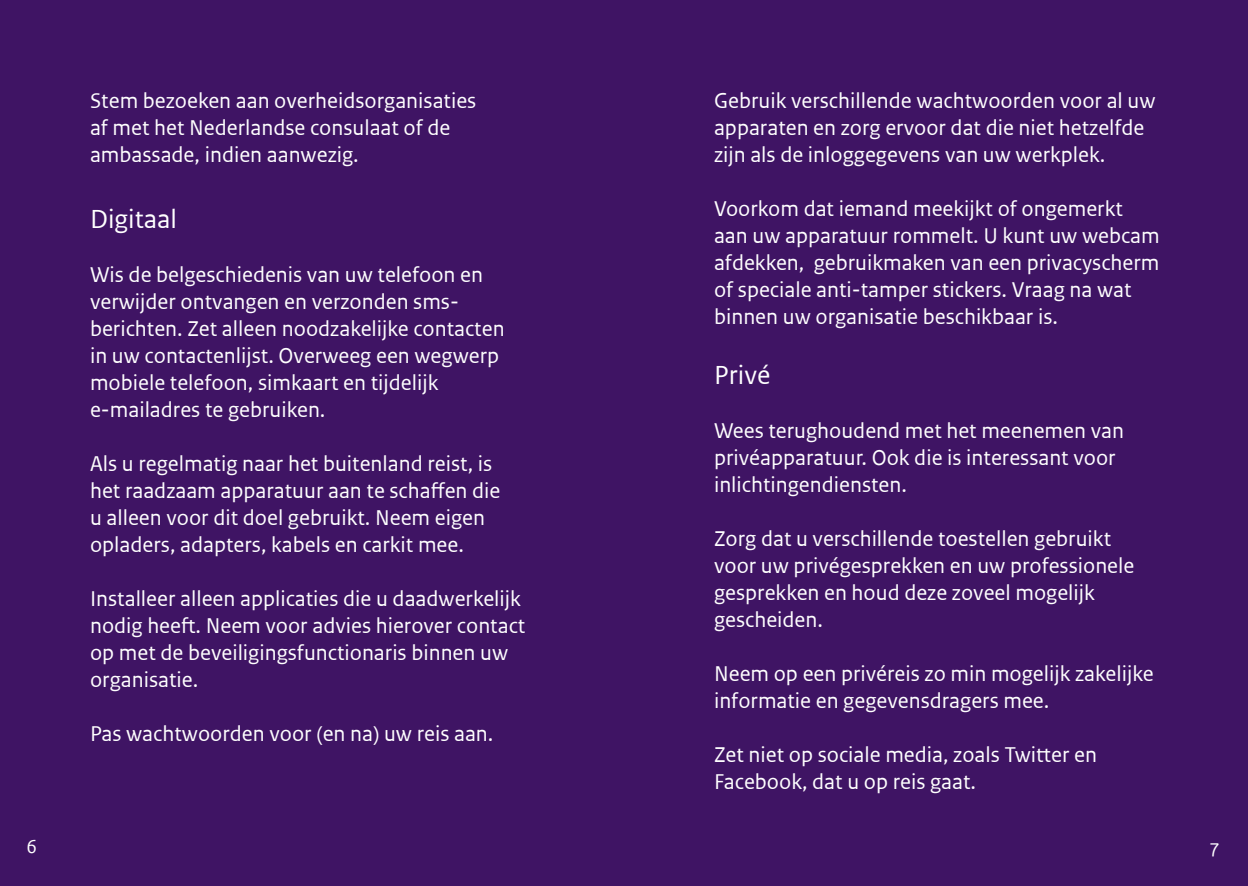
<style>
.page{position:relative;width:1248px;height:886px;background:#fff}
.page>*{position:absolute;margin:0;border:0;box-sizing:border-box;transform-origin:0 0}
.t1{font:27.5px "Rijksoverheid Sans Text TT";color:#fff}
.t2{font:22.5px/27px "Rijksoverheid Sans Text TT";color:#fff}
.t3{font:20px "Rijksoverheid Sans Text TT";color:#fff}
</style>
<div class="page">
<div style="left:0;top:0;width:1247px;height:886px;background:#3f1464"></div>
<p class="t2" style="left:90px;top:88px;width:388px">Stem bezoeken aan overheidsorganisaties af met het Nederlandse consulaat of de ambassade, indien aanwezig.</p>
<p class="t1" style="left:90px;top:203px;width:88px">Digitaal</p>
<p class="t2" style="left:90px;top:262px;width:416px">Wis de belgeschiedenis van uw telefoon en verwijder ontvangen en verzonden sms&shy;berichten. Zet alleen noodzakelijke contacten in uw contactenlijst. Overweeg een wegwerp mobiele telefoon, simkaart en tijdelijk e-mailadres te gebruiken.</p>
<p class="t2" style="left:90px;top:451px;width:412px">Als u regelmatig naar het buitenland reist, is het raadzaam apparatuur aan te schaffen die u alleen voor dit doel gebruikt. Neem eigen opladers, adapters, kabels en carkit mee.</p>
<p class="t2" style="left:90px;top:586px;width:437px">Installeer alleen applicaties die u daadwerkelijk nodig heeft. Neem voor advies hierover contact op met de beveiligingsfunctionaris binnen uw organisatie.</p>
<p class="t2" style="left:90px;top:721px;width:405px">Pas wachtwoorden voor (en na) uw reis aan.</p>
<p class="t2" style="left:714px;top:88px;width:443px">Gebruik verschillende wachtwoorden voor al uw apparaten en zorg ervoor dat die niet hetzelfde zijn als de inloggegevens van uw werkplek.</p>
<p class="t2" style="left:714px;top:196px;width:447px">Voorkom dat iemand meekijkt of ongemerkt aan uw apparatuur rommelt. U kunt uw webcam afdekken, gebruikmaken van een privacyscherm of speciale anti-tamper stickers. Vraag na wat binnen uw organisatie beschikbaar is.</p>
<p class="t1" style="left:714px;top:359px;width:58px">Privé</p>
<p class="t2" style="left:714px;top:418px;width:411px">Wees terughoudend met het meenemen van privéapparatuur. Ook die is interessant voor inlichtingendiensten.</p>
<p class="t2" style="left:714px;top:526px;width:422px">Zorg dat u verschillende toestellen gebruikt voor uw privégesprekken en uw professionele gesprekken en houd deze zoveel mogelijk gescheiden.</p>
<p class="t2" style="left:714px;top:661px;width:441px">Neem op een privéreis zo min mogelijk zakelijke informatie en gegevensdragers mee.</p>
<p class="t2" style="left:714px;top:742px;width:384px">Zet niet op sociale media, zoals Twitter en<br>Facebook, dat u op reis gaat.</p>
<p class="t3" style="left:27px;top:834px;width:12px">6</p>
<p class="t3" style="left:1209px;top:834px;width:11px">7</p>
</div>
